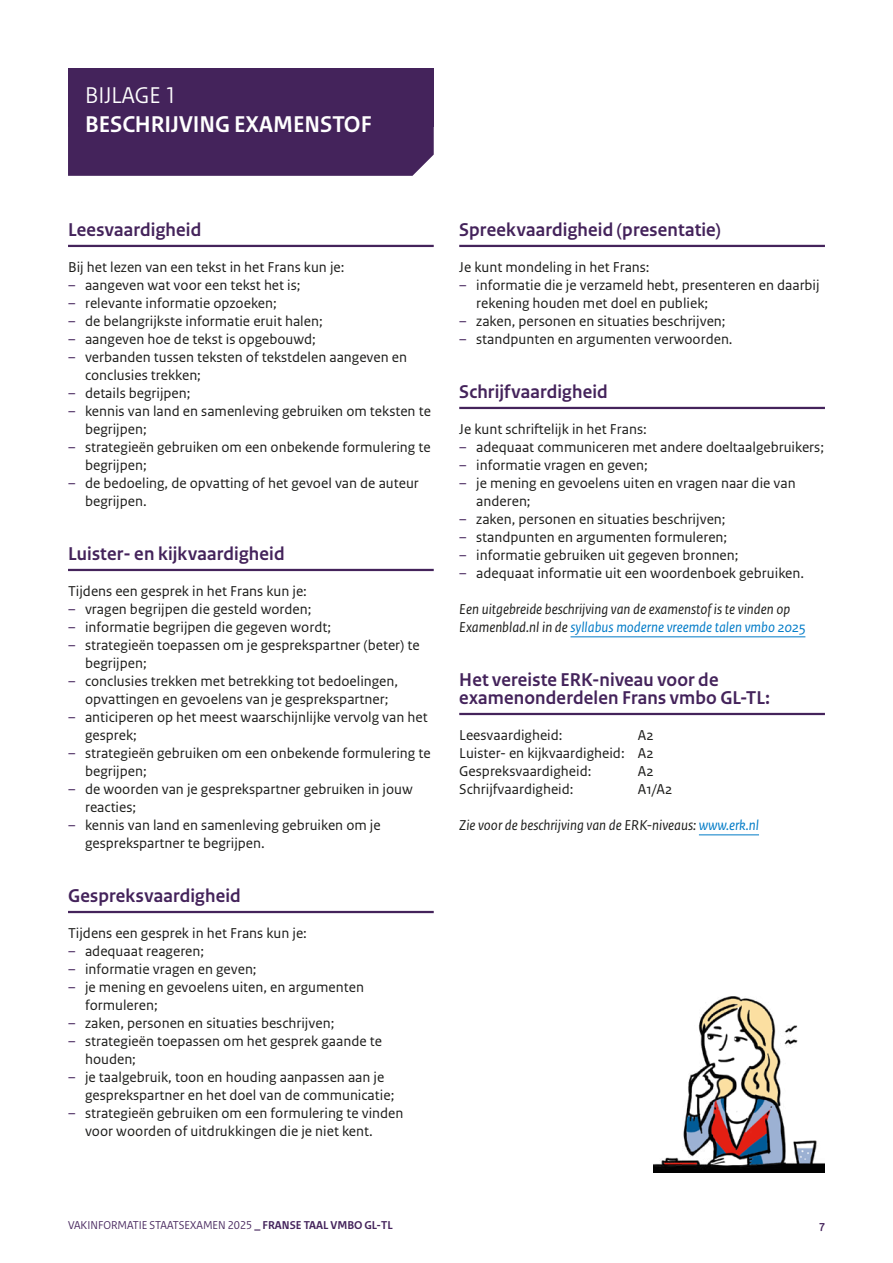
<style>
.page{position:relative;width:893px;height:1263px;background:#fff}
.page>*{position:absolute;margin:0;border:0;box-sizing:border-box;transform-origin:0 0}
.H3_bijlagekop-1b{font:700 24px "Rijksoverheid Sans Heading";color:#fff}
.H2_bijlagekop-1a{font:24px "Rijksoverheid Sans Heading";color:#fff}
.H4_subkop_met_lijn{font:700 19.5px/18px "Rijksoverheid Sans Heading";letter-spacing:.01em;color:#44235b}
.P_bodytekst{font:15px/18px "Rijksoverheid Sans Text";color:#1d1d1b}
.P_bodytekst-2{font:italic 15px/18px "Rijksoverheid Sans Text";color:#1d1d1b}
.t1{font:12px "Rijksoverheid Sans Heading";color:#44235b}
.t2{font:700 12px "Rijksoverheid Sans Heading";color:#44235b}
.s1{color:#44235b}
.s2{color:#007bc7}
.s3{font-weight:700}
</style>
<div class="page">
<div style="left:68px;top:68px;width:366px;height:58px;background:#44235b"></div>
<div style="left:68px;top:126px;width:366px;height:50px;background:#44235b"></div>
<hr style="left:68px;top:245px;width:366px;height:2px;background:#44235b">
<hr style="left:68px;top:569px;width:366px;height:2px;background:#44235b">
<hr style="left:68px;top:911px;width:366px;height:2px;background:#44235b">
<hr style="left:459px;top:245px;width:366px;height:2px;background:#44235b">
<hr style="left:459px;top:407px;width:366px;height:2px;background:#44235b">
<hr style="left:570px;top:636px;width:235px;height:1px;background:#007bc7">
<hr style="left:459px;top:713px;width:366px;height:2px;background:#44235b">
<hr style="left:699px;top:834px;width:60px;height:1px;background:#007bc7">
<img style="left:654px;top:996px;width:171px;height:176px">
<h2 class="H2_bijlagekop-1a" style="left:85px;top:81px;width:93px">BIJLAGE 1</h2>
<h3 class="H3_bijlagekop-1b" style="left:85px;top:110px;width:288px">BESCHRIJVING EXAMENSTOF</h3>
<h4 class="H4_subkop_met_lijn" style="left:68px;top:221px;width:135px">Leesvaardigheid</h4>
<p class="P_bodytekst" style="left:68px;top:259px;width:278px">Bij het lezen van een tekst in het Frans kun je:</p>
<p class="P_bodytekst" style="left:68px;top:277px;width:234px"><span class="s1">–</span> aangeven wat voor een tekst het is;</p>
<p class="P_bodytekst" style="left:68px;top:295px;width:210px"><span class="s1">–</span> relevante informatie opzoeken;</p>
<p class="P_bodytekst" style="left:68px;top:313px;width:256px"><span class="s1">–</span> de belangrijkste informatie eruit halen;</p>
<p class="P_bodytekst" style="left:68px;top:331px;width:249px"><span class="s1">–</span> aangeven hoe de tekst is opgebouwd;</p>
<p class="P_bodytekst" style="left:85px;top:349px;width:324px;text-indent:-17px"><span class="s1">–</span> verbanden tussen teksten of tekstdelen aangeven en conclusies trekken;</p>
<p class="P_bodytekst" style="left:68px;top:385px;width:124px"><span class="s1">–</span> details begrijpen;</p>
<p class="P_bodytekst" style="left:85px;top:403px;width:347px;text-indent:-17px"><span class="s1">–</span> kennis van land en samenleving gebruiken om teksten te begrijpen;</p>
<p class="P_bodytekst" style="left:85px;top:439px;width:347px;text-indent:-17px"><span class="s1">–</span> strategieën gebruiken om een onbekende formulering te begrijpen;</p>
<p class="P_bodytekst" style="left:85px;top:475px;width:335px;text-indent:-17px"><span class="s1">–</span> de bedoeling, de opvatting of het gevoel van de auteur begrijpen.</p>
<h4 class="H4_subkop_met_lijn" style="left:68px;top:545px;width:218px">Luister- en kijkvaardigheid</h4>
<p class="P_bodytekst" style="left:68px;top:583px;width:240px">Tijdens een gesprek in het Frans kun je:</p>
<p class="P_bodytekst" style="left:68px;top:601px;width:245px"><span class="s1">–</span> vragen begrijpen die gesteld worden;</p>
<p class="P_bodytekst" style="left:68px;top:619px;width:265px"><span class="s1">–</span> informatie begrijpen die gegeven wordt;</p>
<p class="P_bodytekst" style="left:85px;top:637px;width:336px;text-indent:-17px"><span class="s1">–</span> strategieën toepassen om je gesprekspartner (beter) te begrijpen;</p>
<p class="P_bodytekst" style="left:68px;top:673px;width:332px;text-align:center"><span class="s1">–</span> conclusies trekken met betrekking tot bedoelingen, opvattingen en gevoelens van je gesprekspartner;</p>
<p class="P_bodytekst" style="left:85px;top:709px;width:344px;text-indent:-17px"><span class="s1">–</span> anticiperen op het meest waarschijnlijke vervolg van het gesprek;</p>
<p class="P_bodytekst" style="left:85px;top:745px;width:347px;text-indent:-17px"><span class="s1">–</span> strategieën gebruiken om een onbekende formulering te begrijpen;</p>
<p class="P_bodytekst" style="left:85px;top:781px;width:329px;text-indent:-17px"><span class="s1">–</span> de woorden van je gesprekspartner gebruiken in jouw reacties;</p>
<p class="P_bodytekst" style="left:85px;top:817px;width:297px;text-indent:-17px"><span class="s1">–</span> kennis van land en samenleving gebruiken om je gesprekspartner te begrijpen.</p>
<h4 class="H4_subkop_met_lijn" style="left:68px;top:887px;width:174px">Gespreksvaardigheid</h4>
<p class="P_bodytekst" style="left:68px;top:925px;width:240px">Tijdens een gesprek in het Frans kun je:</p>
<p class="P_bodytekst" style="left:68px;top:943px;width:138px"><span class="s1">–</span> adequaat reageren;</p>
<p class="P_bodytekst" style="left:68px;top:961px;width:190px"><span class="s1">–</span> informatie vragen en geven;</p>
<p class="P_bodytekst" style="left:85px;top:979px;width:280px;text-indent:-17px"><span class="s1">–</span> je mening en gevoelens uiten, en argumenten formuleren;</p>
<p class="P_bodytekst" style="left:68px;top:1015px;width:268px"><span class="s1">–</span> zaken, personen en situaties beschrijven;</p>
<p class="P_bodytekst" style="left:85px;top:1033px;width:298px;text-indent:-17px"><span class="s1">–</span> strategieën toepassen om het gesprek gaande te houden;</p>
<p class="P_bodytekst" style="left:85px;top:1069px;width:311px;text-indent:-17px"><span class="s1">–</span> je taalgebruik, toon en houding aanpassen aan je gesprekspartner en het doel van de communicatie;</p>
<p class="P_bodytekst" style="left:85px;top:1105px;width:320px;text-indent:-17px"><span class="s1">–</span> strategieën gebruiken om een formulering te vinden voor woorden of uitdrukkingen die je niet kent.</p>
<h4 class="H4_subkop_met_lijn" style="left:459px;top:221px;width:263px">Spreekvaardigheid (presentatie)</h4>
<p class="P_bodytekst" style="left:459px;top:259px;width:192px">Je kunt mondeling in het Frans:</p>
<p class="P_bodytekst" style="left:476px;top:277px;width:345px;text-indent:-17px"><span class="s1">–</span> informatie die je verzameld hebt, presenteren en daarbij rekening houden met doel en publiek;</p>
<p class="P_bodytekst" style="left:459px;top:313px;width:268px"><span class="s1">–</span> zaken, personen en situaties beschrijven;</p>
<p class="P_bodytekst" style="left:459px;top:331px;width:275px"><span class="s1">–</span> standpunten en argumenten verwoorden.</p>
<h4 class="H4_subkop_met_lijn" style="left:459px;top:383px;width:150px">Schrijfvaardigheid</h4>
<p class="P_bodytekst" style="left:459px;top:421px;width:189px">Je kunt schriftelijk in het Frans:</p>
<p class="P_bodytekst" style="left:459px;top:439px;width:366px"><span class="s1">–</span> adequaat communiceren met andere doeltaalgebruikers;</p>
<p class="P_bodytekst" style="left:459px;top:457px;width:190px"><span class="s1">–</span> informatie vragen en geven;</p>
<p class="P_bodytekst" style="left:476px;top:475px;width:321px;text-indent:-17px"><span class="s1">–</span> je mening en gevoelens uiten en vragen naar die van anderen;</p>
<p class="P_bodytekst" style="left:459px;top:511px;width:268px"><span class="s1">–</span> zaken, personen en situaties beschrijven;</p>
<p class="P_bodytekst" style="left:459px;top:529px;width:270px"><span class="s1">–</span> standpunten en argumenten formuleren;</p>
<p class="P_bodytekst" style="left:459px;top:547px;width:281px"><span class="s1">–</span> informatie gebruiken uit gegeven bronnen;</p>
<p class="P_bodytekst" style="left:459px;top:565px;width:346px"><span class="s1">–</span> adequaat informatie uit een woordenboek gebruiken.</p>
<p class="P_bodytekst-2" style="left:459px;top:601px;width:348px">Een uitgebreide beschrijving van de examenstof is te vinden op<br>Examenblad.nl in de <span class="s2">syllabus moderne vreemde talen vmbo 2025</span></p>
<h4 class="H4_subkop_met_lijn" style="left:459px;top:671px;width:312px">Het vereiste ERK-niveau voor de examenonderdelen Frans vmbo GL-TL:</h4>
<p class="P_bodytekst" style="left:459px;top:727px;width:105px">Leesvaardigheid:</p>
<p class="P_bodytekst" style="left:638px;top:727px;width:17px">A2</p>
<p class="P_bodytekst" style="left:459px;top:745px;width:196px">Luister- en kijkvaardigheid: A2</p>
<p class="P_bodytekst" style="left:459px;top:763px;width:134px">Gespreksvaardigheid:</p>
<p class="P_bodytekst" style="left:638px;top:763px;width:17px">A2</p>
<p class="P_bodytekst" style="left:459px;top:781px;width:116px">Schrijfvaardigheid:</p>
<p class="P_bodytekst" style="left:638px;top:781px;width:36px">A1/A2</p>
<p class="P_bodytekst-2" style="left:459px;top:817px;width:301px">Zie voor de beschrijving van de ERK-niveaus: <span class="s2">www.erk.nl</span></p>
<p class="t1" style="left:68px;top:1218px;width:326px">VAKINFORMATIE STAATSEXAMEN 2025 <span class="s3">_ FRANSE TAAL VMBO GL-TL</span></p>
<p class="t2" style="left:819px;top:1219px;width:7px">7</p>
</div>
